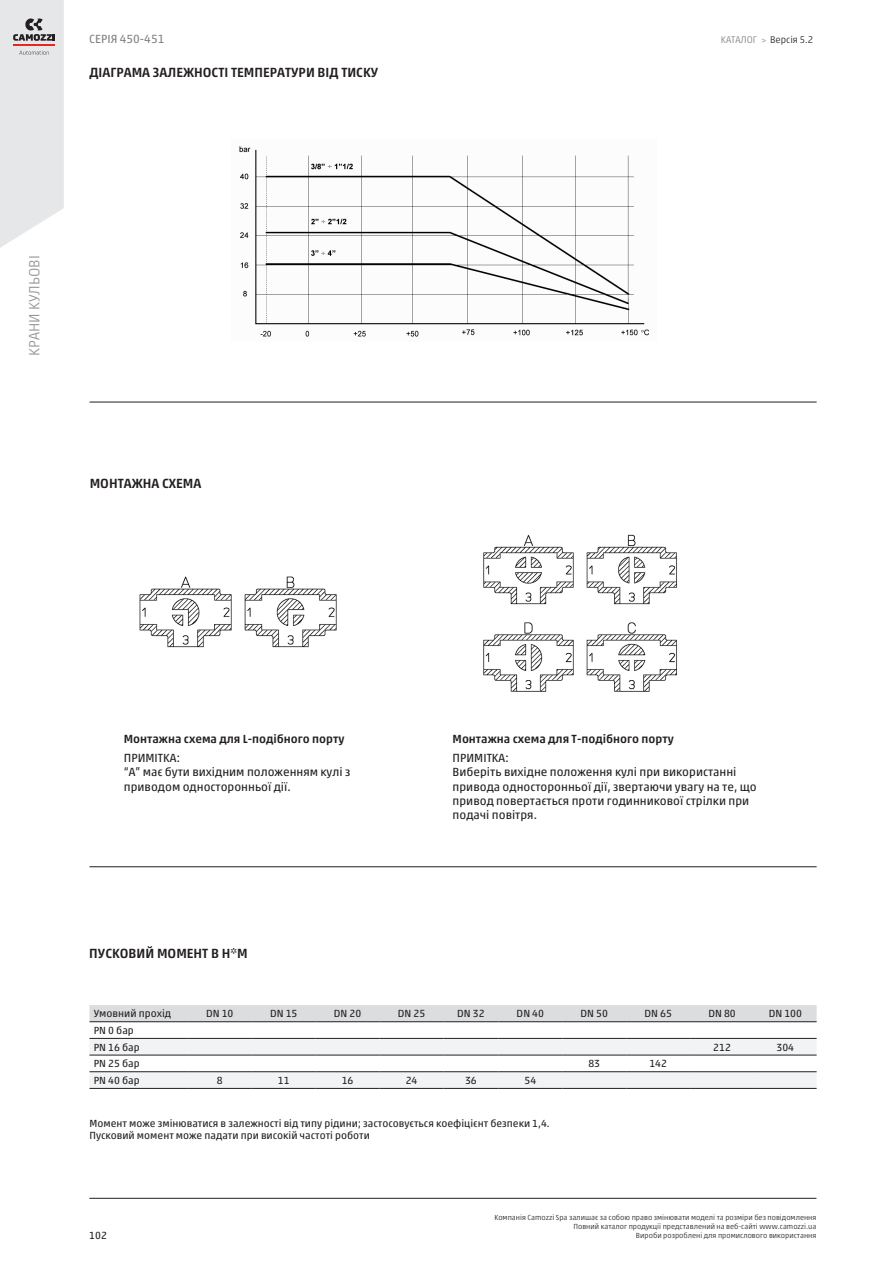
<style>
.page{position:relative;width:893px;height:1263px;background:#fff}
.page>*{position:absolute;margin:0;border:0;box-sizing:border-box;transform-origin:0 0}
.t1{font:300 15px "Akko W1 G";color:#939598}
.sectionTitle_value{font:500 13.5px "Akko W1 G";color:#231f20}
.normal_value{font:12px/14.4px "Akko W1 G";color:#231f20}
.normal_value-2{font:500 12px "Akko W1 G";color:#231f20}
.t2{font:12px "Akko W1 G";color:#808285}
.normal_value-3{font:10.5px/12.6px "Akko W1 G";color:#231f20}
.strokes_cell{font:10.5px "Akko W1 G";color:#231f20}
.strokes_header{font:10.5px "Akko W1 G";color:#231f20}
.t3{font:300 9.75px "Akko W1 G";color:#231f20}
.t4{font:300 7.5px/9px "Akko W1 G";color:#231f20;text-align:right}
.s1{color:#808285}
.s2{font-size:9px;color:#808285}
</style>
<div class="page">
<svg style="left:0;top:0;width:64px;height:248px;background:#e4e4e6"></svg>
<hr style="left:13px;top:44px;width:42px;height:2px;background:#e72621">
<hr style="left:89px;top:1198px;width:727px;height:1px;background:#231f20">
<img style="left:139px;top:576px;width:198px;height:72px">
<img style="left:483px;top:534px;width:194px;height:158px">
<div style="left:89px;top:1005px;width:728px;height:16px;background:#dcdddf"></div>
<svg style="left:89px;top:1039px;width:728px;height:49px"></svg>
<hr style="left:89px;top:1088px;width:99px;height:1px;background:#231f20">
<hr style="left:188px;top:1088px;width:64px;height:1px;background:#231f20">
<hr style="left:252px;top:1088px;width:64px;height:1px;background:#231f20">
<hr style="left:316px;top:1088px;width:64px;height:1px;background:#231f20">
<hr style="left:380px;top:1088px;width:63px;height:1px;background:#231f20">
<hr style="left:443px;top:1088px;width:55px;height:1px;background:#231f20">
<hr style="left:498px;top:1088px;width:64px;height:1px;background:#231f20">
<hr style="left:562px;top:1088px;width:64px;height:1px;background:#231f20">
<hr style="left:626px;top:1088px;width:64px;height:1px;background:#231f20">
<hr style="left:690px;top:1088px;width:64px;height:1px;background:#231f20">
<hr style="left:754px;top:1088px;width:63px;height:1px;background:#231f20">
<hr style="left:89px;top:1021px;width:99px;height:1px;background:#231f20">
<hr style="left:188px;top:1021px;width:64px;height:1px;background:#231f20">
<hr style="left:252px;top:1021px;width:64px;height:1px;background:#231f20">
<hr style="left:316px;top:1021px;width:64px;height:1px;background:#231f20">
<hr style="left:380px;top:1021px;width:63px;height:1px;background:#231f20">
<hr style="left:443px;top:1021px;width:55px;height:1px;background:#231f20">
<hr style="left:498px;top:1021px;width:64px;height:1px;background:#231f20">
<hr style="left:562px;top:1021px;width:64px;height:1px;background:#231f20">
<hr style="left:626px;top:1021px;width:64px;height:1px;background:#231f20">
<hr style="left:690px;top:1021px;width:64px;height:1px;background:#231f20">
<hr style="left:754px;top:1021px;width:63px;height:1px;background:#231f20">
<hr style="left:89px;top:1038px;width:99px;height:1px;background:#231f20">
<hr style="left:188px;top:1038px;width:64px;height:1px;background:#231f20">
<hr style="left:252px;top:1038px;width:64px;height:1px;background:#231f20">
<hr style="left:316px;top:1038px;width:64px;height:1px;background:#231f20">
<hr style="left:380px;top:1038px;width:63px;height:1px;background:#231f20">
<hr style="left:443px;top:1038px;width:55px;height:1px;background:#231f20">
<hr style="left:498px;top:1038px;width:64px;height:1px;background:#231f20">
<hr style="left:562px;top:1038px;width:64px;height:1px;background:#231f20">
<hr style="left:626px;top:1038px;width:64px;height:1px;background:#231f20">
<hr style="left:690px;top:1038px;width:64px;height:1px;background:#231f20">
<hr style="left:754px;top:1038px;width:63px;height:1px;background:#231f20">
<hr style="left:89px;top:1055px;width:99px;height:1px;background:#231f20">
<hr style="left:188px;top:1055px;width:64px;height:1px;background:#231f20">
<hr style="left:252px;top:1055px;width:64px;height:1px;background:#231f20">
<hr style="left:316px;top:1055px;width:64px;height:1px;background:#231f20">
<hr style="left:380px;top:1055px;width:63px;height:1px;background:#231f20">
<hr style="left:443px;top:1055px;width:55px;height:1px;background:#231f20">
<hr style="left:498px;top:1055px;width:64px;height:1px;background:#231f20">
<hr style="left:562px;top:1055px;width:64px;height:1px;background:#231f20">
<hr style="left:626px;top:1055px;width:64px;height:1px;background:#231f20">
<hr style="left:690px;top:1055px;width:64px;height:1px;background:#231f20">
<hr style="left:754px;top:1055px;width:63px;height:1px;background:#231f20">
<hr style="left:89px;top:1071px;width:99px;height:1px;background:#231f20">
<hr style="left:188px;top:1071px;width:64px;height:1px;background:#231f20">
<hr style="left:252px;top:1071px;width:64px;height:1px;background:#231f20">
<hr style="left:316px;top:1071px;width:64px;height:1px;background:#231f20">
<hr style="left:380px;top:1071px;width:63px;height:1px;background:#231f20">
<hr style="left:443px;top:1071px;width:55px;height:1px;background:#231f20">
<hr style="left:498px;top:1071px;width:64px;height:1px;background:#231f20">
<hr style="left:562px;top:1071px;width:64px;height:1px;background:#231f20">
<hr style="left:626px;top:1071px;width:64px;height:1px;background:#231f20">
<hr style="left:690px;top:1071px;width:64px;height:1px;background:#231f20">
<hr style="left:754px;top:1071px;width:63px;height:1px;background:#231f20">
<hr style="left:90px;top:402px;width:727px;height:1px;background:#231f20">
<hr style="left:89px;top:866px;width:728px;height:1px;background:#231f20">
<img style="left:239px;top:146px;width:411px;height:191px">
<p class="t2" style="left:89px;top:31px;width:77px">СЕРІЯ 450-451</p>
<p class="sectionTitle_value" style="left:89px;top:63px;width:290px">ДІАГРАМА ЗАЛЕЖНОСТІ ТЕМПЕРАТУРИ ВІД ТИСКУ</p>
<p class="t1" style="left:24px;top:356px;width:102px;rotate:-90deg">КРАНИ КУЛЬОВІ</p>
<p class="sectionTitle_value" style="left:90px;top:473px;width:113px">МОНТАЖНА СХЕМА</p>
<p class="t3" style="left:721px;top:33px;width:94px"><span class="s1">КАТАЛОГ</span> <span class="s2">&gt;</span> Версія 5.2</p>
<p class="normal_value-2" style="left:124px;top:730px;width:222px">Монтажна схема для L-подібного порту</p>
<p class="normal_value" style="left:124px;top:750px;width:58px">ПРИМІТКА:</p>
<p class="normal_value" style="left:124px;top:764px;width:228px">“A” має бути вихідним положенням кулі з приводом односторонньої дії.</p>
<p class="sectionTitle_value" style="left:89px;top:943px;width:160px">ПУСКОВИЙ МОМЕНТ В Н*М</p>
<p class="normal_value-2" style="left:453px;top:730px;width:223px">Монтажна схема для T-подібного порту</p>
<p class="normal_value" style="left:453px;top:750px;width:58px">ПРИМІТКА:</p>
<p class="normal_value" style="left:453px;top:764px;width:306px">Виберіть вихідне положення кулі при використанні привода односторонньої дії, звертаючи увагу на те, що привод повертається проти годинникової стрілки при подачі повітря.</p>
<p class="strokes_cell" style="left:94px;top:1006px;width:79px">Умовний прохід</p>
<p class="strokes_cell" style="left:206px;top:1006px;width:29px">DN 10</p>
<p class="strokes_cell" style="left:270px;top:1006px;width:29px">DN 15</p>
<p class="strokes_cell" style="left:334px;top:1006px;width:29px">DN 20</p>
<p class="strokes_cell" style="left:398px;top:1006px;width:29px">DN 25</p>
<p class="strokes_cell" style="left:457px;top:1006px;width:29px">DN 32</p>
<p class="strokes_cell" style="left:517px;top:1006px;width:29px">DN 40</p>
<p class="strokes_cell" style="left:581px;top:1006px;width:29px">DN 50</p>
<p class="strokes_cell" style="left:644px;top:1006px;width:29px">DN 65</p>
<p class="strokes_cell" style="left:708px;top:1006px;width:29px">DN 80</p>
<p class="strokes_cell" style="left:769px;top:1006px;width:35px">DN 100</p>
<p class="strokes_cell" style="left:94px;top:1023px;width:42px">PN 0 бар</p>
<p class="strokes_cell" style="left:94px;top:1039px;width:48px">PN 16 бар</p>
<p class="strokes_cell" style="left:713px;top:1039px;width:19px">212</p>
<p class="strokes_cell" style="left:776px;top:1039px;width:19px">304</p>
<p class="strokes_cell" style="left:94px;top:1056px;width:48px">PN 25 бар</p>
<p class="strokes_header" style="left:588px;top:1056px;width:13px">83</p>
<p class="strokes_header" style="left:649px;top:1056px;width:19px">142</p>
<p class="strokes_cell" style="left:94px;top:1073px;width:48px">PN 40 бар</p>
<p class="strokes_header" style="left:217px;top:1073px;width:7px">8</p>
<p class="strokes_header" style="left:278px;top:1073px;width:13px">11</p>
<p class="strokes_header" style="left:342px;top:1073px;width:13px">16</p>
<p class="strokes_header" style="left:406px;top:1073px;width:13px">24</p>
<p class="strokes_header" style="left:465px;top:1073px;width:13px">36</p>
<p class="strokes_header" style="left:524px;top:1073px;width:13px">54</p>
<p class="normal_value-3" style="left:89px;top:1116px;width:462px">Момент може змінюватися в залежності від типу рідини; застосовується коефіцієнт безпеки 1,4.<br>Пусковий момент може падати при високій частоті роботи</p>
<p class="t4" style="left:494px;top:1212px;width:324px">Компанія Camozzi Spa залишає за собою право змінювати моделі та розміри без повідомлення<br>Повний каталог продукції представлений на веб-сайті www.camozzi.ua</p>
<p class="normal_value-3" style="left:89px;top:1228px;width:19px">102</p>
<p class="t4" style="left:636px;top:1230px;width:182px">Вироби розроблені для промислового використання</p>
</div>
